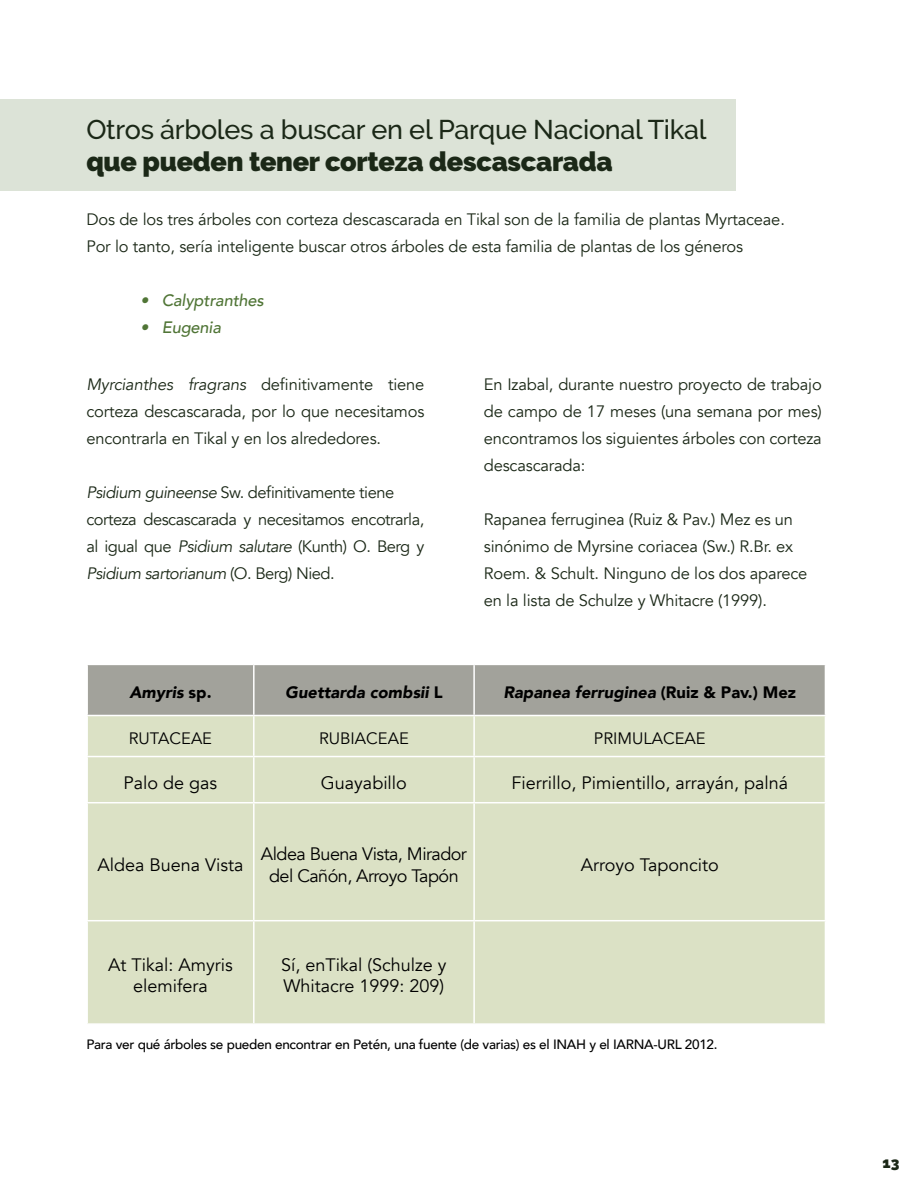
<style>
.page{position:relative;width:918px;height:1188px;background:#fff}
.page>*{position:absolute;margin:0;border:0;box-sizing:border-box;transform-origin:0 0}
.t1{font:500 27px "Raleway";letter-spacing:-.01em;color:#1b2817}
.t2{font:900 27px "Raleway";letter-spacing:-.01em;color:#1b2817}
.t3{font:18px/21.6px "Avenir";color:#000;text-align:center}
.t4{font:18px/21.6px "Avenir";letter-spacing:-.03em;color:#000;text-align:center}
.t5{font:16.5px/27px "Avenir";letter-spacing:-.01em;color:#1b2817}
.t6{font:16.5px/27px "Avenir";letter-spacing:-.03em;color:#1b2817}
.t7{font:italic 900 16.5px "Avenir";color:#000}
.t8{font:16.5px "Avenir";color:#000}
.t9{font:italic 500 16.5px "Avenir";letter-spacing:-.01em;color:#507536}
.t10{font:900 15px "Raleway";color:#1b2817}
.t11{font:500 13.5px "Avenir";letter-spacing:-.02em;color:#000}
.s1{font-style:italic}
.s2{font-style:normal}
</style>
<div class="page">
<div style="left:0;top:99px;width:735px;height:92px;background:#dce3d7"></div>
<div style="left:88px;top:665px;width:737px;height:50px;background:#a2a29b"></div>
<div style="left:88px;top:716px;width:737px;height:307px;background:#dbe1c5"></div>
<hr style="left:253px;top:665px;width:2px;height:50px;background:#fff">
<hr style="left:473px;top:665px;width:2px;height:50px;background:#fff">
<hr style="left:253px;top:716px;width:2px;height:40px;background:#fff">
<hr style="left:473px;top:716px;width:2px;height:40px;background:#fff">
<hr style="left:86px;top:756px;width:168px;height:1px;background:#fff">
<hr style="left:254px;top:756px;width:220px;height:1px;background:#fff">
<hr style="left:253px;top:757px;width:2px;height:45px;background:#fff">
<hr style="left:474px;top:756px;width:352px;height:1px;background:#fff">
<hr style="left:473px;top:757px;width:2px;height:45px;background:#fff">
<hr style="left:86px;top:802px;width:168px;height:1px;background:#fff">
<hr style="left:254px;top:802px;width:220px;height:1px;background:#fff">
<hr style="left:253px;top:803px;width:2px;height:117px;background:#fff">
<hr style="left:474px;top:802px;width:352px;height:1px;background:#fff">
<hr style="left:473px;top:803px;width:2px;height:117px;background:#fff">
<hr style="left:86px;top:920px;width:168px;height:1px;background:#fff">
<hr style="left:254px;top:920px;width:220px;height:1px;background:#fff">
<hr style="left:253px;top:921px;width:2px;height:102px;background:#fff">
<hr style="left:474px;top:920px;width:352px;height:1px;background:#fff">
<hr style="left:473px;top:921px;width:2px;height:102px;background:#fff">
<h1 class="t1" style="left:86px;top:114px;width:622px">Otros árboles a buscar en el Parque Nacional Tikal</h1>
<h1 class="t2" style="left:86px;top:146px;width:528px">que pueden tener corteza descascarada</h1>
<p class="t5" style="left:86px;top:206px;width:700px">Dos de los tres árboles con corteza descascarada en Tikal son de la familia de plantas Myrtaceae.<br>Por lo tanto, sería inteligente buscar otros árboles de esta familia de plantas de los géneros</p>
<p class="t9" style="left:140px;top:290px;width:125px">• Calyptranthes</p>
<p class="t9" style="left:140px;top:317px;width:82px">• Eugenia</p>
<p class="t5" style="left:86px;top:371px;width:340px;text-align:justify"><span class="s1">Myrcianthes fragrans</span> definitivamente tiene corteza descascarada, por lo que necesitamos encontrarla en Tikal y en los alrededores.</p>
<p class="t6" style="left:86px;top:479px;width:340px"><span class="s1">Psidium guineense</span> Sw. definitivamente tiene corteza descascarada y necesitamos encotrarla, al igual que <span class="s1">Psidium salutare</span> (Kunth) O. Berg y <span class="s1">Psidium sartorianum</span> (O. Berg) Nied.</p>
<p class="t5" style="left:484px;top:371px;width:340px;text-align:justify">En Izabal, durante nuestro proyecto de trabajo de campo de 17 meses (una semana por mes) encontramos los siguientes árboles con corteza descascarada:</p>
<p class="t5" style="left:484px;top:506px;width:325px">Rapanea ferruginea (Ruiz &amp; Pav.) Mez es un sinónimo de Myrsine coriacea (Sw.) R.Br. ex Roem. &amp; Schult. Ninguno de los dos aparece en la lista de Schulze y Whitacre (1999).</p>
<p class="t7" style="left:129px;top:679px;width:84px">Amyris <span class="s2">sp.</span></p>
<p class="t7" style="left:285px;top:679px;width:159px">Guettarda combsii <span class="s2">L</span></p>
<p class="t7" style="left:503px;top:679px;width:294px">Rapanea ferruginea <span class="s2">(Ruiz &amp; Pav.) Mez</span></p>
<p class="t8" style="left:129px;top:729px;width:85px">RUTACEAE</p>
<p class="t8" style="left:319px;top:729px;width:91px">RUBIACEAE</p>
<p class="t8" style="left:594px;top:729px;width:113px">PRIMULACEAE</p>
<p class="t3" style="left:124px;top:772px;width:95px">Palo de gas</p>
<p class="t3" style="left:321px;top:772px;width:88px">Guayabillo</p>
<p class="t3" style="left:512px;top:772px;width:278px">Fierrillo, Pimientillo, arrayán, palná</p>
<p class="t3" style="left:97px;top:854px;width:148px">Aldea Buena Vista</p>
<p class="t4" style="left:261px;top:843px;width:207px">Aldea Buena Vista, Mirador del Cañón, Arroyo Tapón</p>
<p class="t3" style="left:581px;top:854px;width:140px">Arroyo Taponcito</p>
<p class="t3" style="left:108px;top:954px;width:126px">At Tikal: Amyris elemifera</p>
<p class="t3" style="left:281px;top:954px;width:167px;text-align:left">Sí, enTikal (Schulze y<br>Whitacre 1999: 209)</p>
<p class="t11" style="left:86px;top:1032px;width:633px">Para ver qué árboles se pueden encontrar en Petén, una fuente (de varias) es el INAH y el IARNA-URL 2012.</p>
<p class="t10" style="left:883px;top:1154px;width:18px">13</p>
</div>
